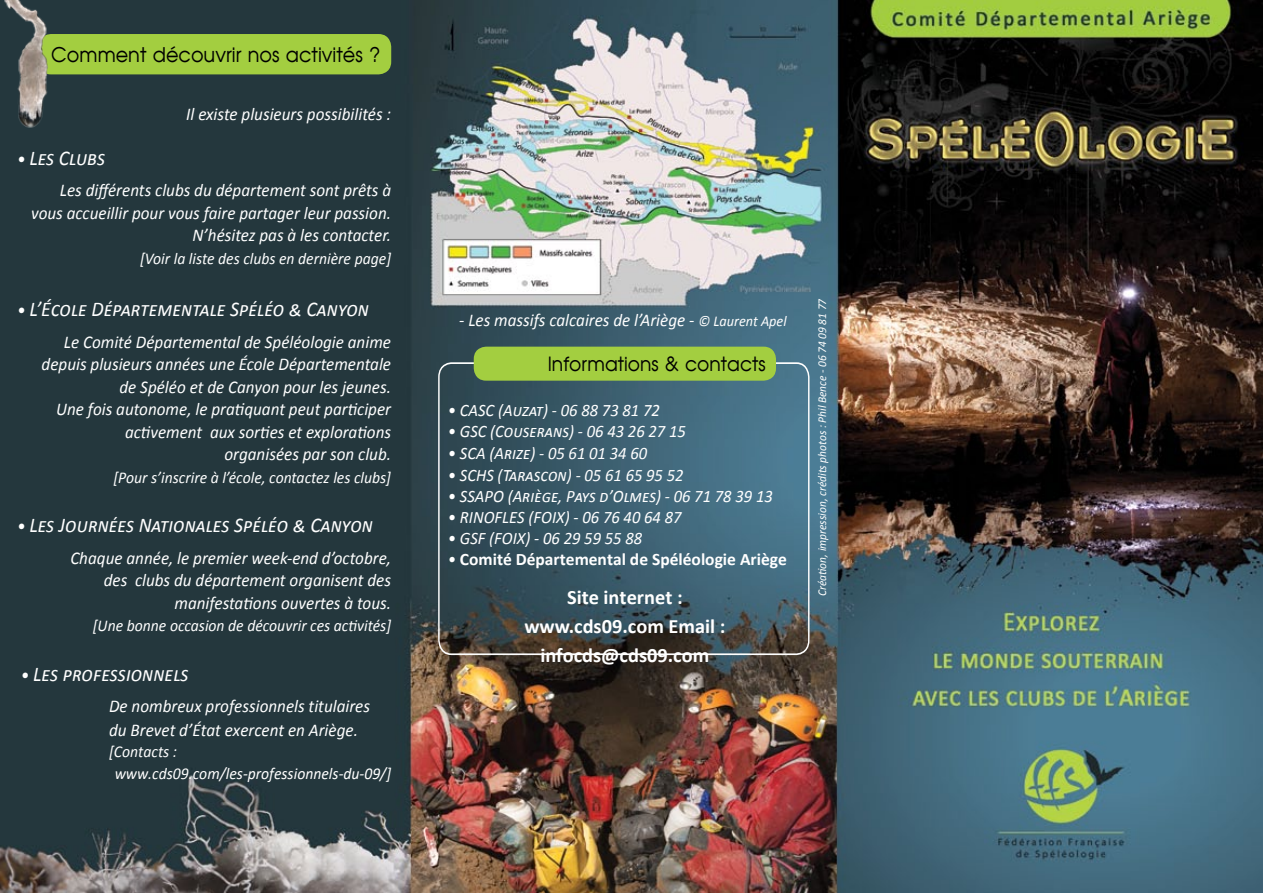
<style>
.page{position:relative;width:1263px;height:893px;background:#fff}
.page>*{position:absolute;margin:0;border:0;box-sizing:border-box;transform-origin:0 0}
.t1{font:italic 21px "Calibri";color:#fff;scale:.95 1}
.t2{font:700 20.4px/29.1px "Calibri";color:#fff;text-align:center}
.t3{font:20.25px "Avian";color:#000;scale:.95 1}
.t4{font:19.65px "Avian";color:#000;scale:.95 1}
.t5{font:italic 18px/22.5px "Calibri";color:#fff;text-align:right;scale:.95 1}
.t6{font:italic 17.4px "Calibri";color:#fff;scale:.95 1}
.t7{font:700 17.4px "Calibri";color:#fff}
.t8{font:italic 16.5px/21.3px "Calibri";color:#fff;scale:.95 1}
.t9{font:italic 12px "Calibri";letter-spacing:-.005em;color:#fff;scale:.95 1}
.s1{font-size:18px}
.s2{font-size:15px}
.s3{font-style:inherit}
.s4{font-weight:400;font-style:italic}
</style>
<div class="page">
<img style="left:0;top:0;width:1263px;height:893px">
<svg style="left:437px;top:361px;width:373px;height:295px;background:#3f5c6a"></svg>
<div style="left:38px;top:34px;width:353px;height:40px;background:#a3ce40;border-radius:13px"></div>
<div style="left:474px;top:347px;width:302px;height:34px;background:#a3ce40;border-radius:12px"></div>
<img style="left:0;top:0;width:77px;height:143px">
<p class="t3" style="left:51px;top:42px;width:348px">Comment découvrir nos activités ?</p>
<p class="t5" style="left:186px;top:102px;width:217px">Il existe plusieurs possibilités :</p>
<p class="t1" style="left:17px;top:144px;width:95px"><span class="s1">•</span> Les Clubs</p>
<p class="t5" style="left:31px;top:178px;width:380px">Les différents clubs du département sont prêts à vous accueillir pour vous faire partager leur passion.<br>N’hésitez pas à les contacter.</p>
<p class="t8" style="left:140px;top:247px;width:266px">[Voir la liste des clubs en dernière page]</p>
<p class="t1" style="left:17px;top:295px;width:372px"><span class="s1">•</span> L’École Départementale Spéléo &amp; Canyon</p>
<p class="t5" style="left:42px;top:330px;width:370px">Le Comité Départemental de Spéléologie anime depuis plusieurs années une École Départementale de Spéléo et de Canyon pour les jeunes.<br>Une fois autonome, le pratiquant peut participer activement aux sorties et explorations<br>organisées par son club.</p>
<p class="t8" style="left:113px;top:466px;width:294px">[Pour s’inscrire à l’école, contactez les clubs]</p>
<p class="t1" style="left:17px;top:511px;width:376px"><span class="s1">•</span> Les Journées Nationales Spéléo &amp; Canyon</p>
<p class="t5" style="left:70px;top:546px;width:339px">Chaque année, le premier week-end d’octobre, des clubs du département organisent des manifestations ouvertes à tous.</p>
<p class="t8" style="left:93px;top:615px;width:316px">[Une bonne occasion de découvrir ces activités]</p>
<p class="t1" style="left:21px;top:660px;width:178px"><span class="s1">•</span> Les professionnels</p>
<p class="t5" style="left:109px;top:694px;width:276px;line-height:23.1px;text-align:left">De nombreux professionnels titulaires du brevet d’État exercent en Ariège.</p>
<p class="t8" style="left:115px;top:741px;width:293px;text-indent:-6px">[Contacts : www.cds09.com/les-professionnels-du-09/]</p>
<p class="t5" style="left:459px;top:308px;width:346px">- Les massifs calcaires de l’Ariège - <span class="s2">© Laurent Apel</span></p>
<p class="t4" style="left:548px;top:352px;width:231px">Informations &amp; contacts</p>
<p class="t6" style="left:448px;top:398px;width:225px">• CASC (Auzat) - 06 88 73 81 72</p>
<p class="t6" style="left:448px;top:420px;width:252px">• GSC (Couserans) - 06 43 26 27 15</p>
<p class="t6" style="left:448px;top:442px;width:211px">• SCA (Arize) - 05 61 01 34 60</p>
<p class="t6" style="left:448px;top:463px;width:250px">• SCHS (Tarascon) - 05 61 <span class="s3">65 95 52</span></p>
<p class="t6" style="left:448px;top:484px;width:344px">• SSAPO (Ariège, Pays d’Olmes) - 06 <span class="s3">71 78 3</span>9 <span class="s3">13</span></p>
<p class="t6" style="left:448px;top:505px;width:248px">• RINOFLES (FOIX) - 06 76 40 64 87</p>
<p class="t6" style="left:448px;top:526px;width:206px">• GSF (FOIX) - 06 29 59 55 88</p>
<p class="t7" style="left:448px;top:548px;width:341px"><span class="s4">•</span> Comité Départemental de Spéléologie Ariège</p>
<p class="t2" style="left:524px;top:582px;width:202px">Site internet : www.cds09.com Email : infocds@cds09.com</p>
<p class="t9" style="left:814px;top:596px;width:315px;rotate:-90deg">Création, impression, crédits photos : Phil Bence - 06 74 09 81 77</p>
</div>
